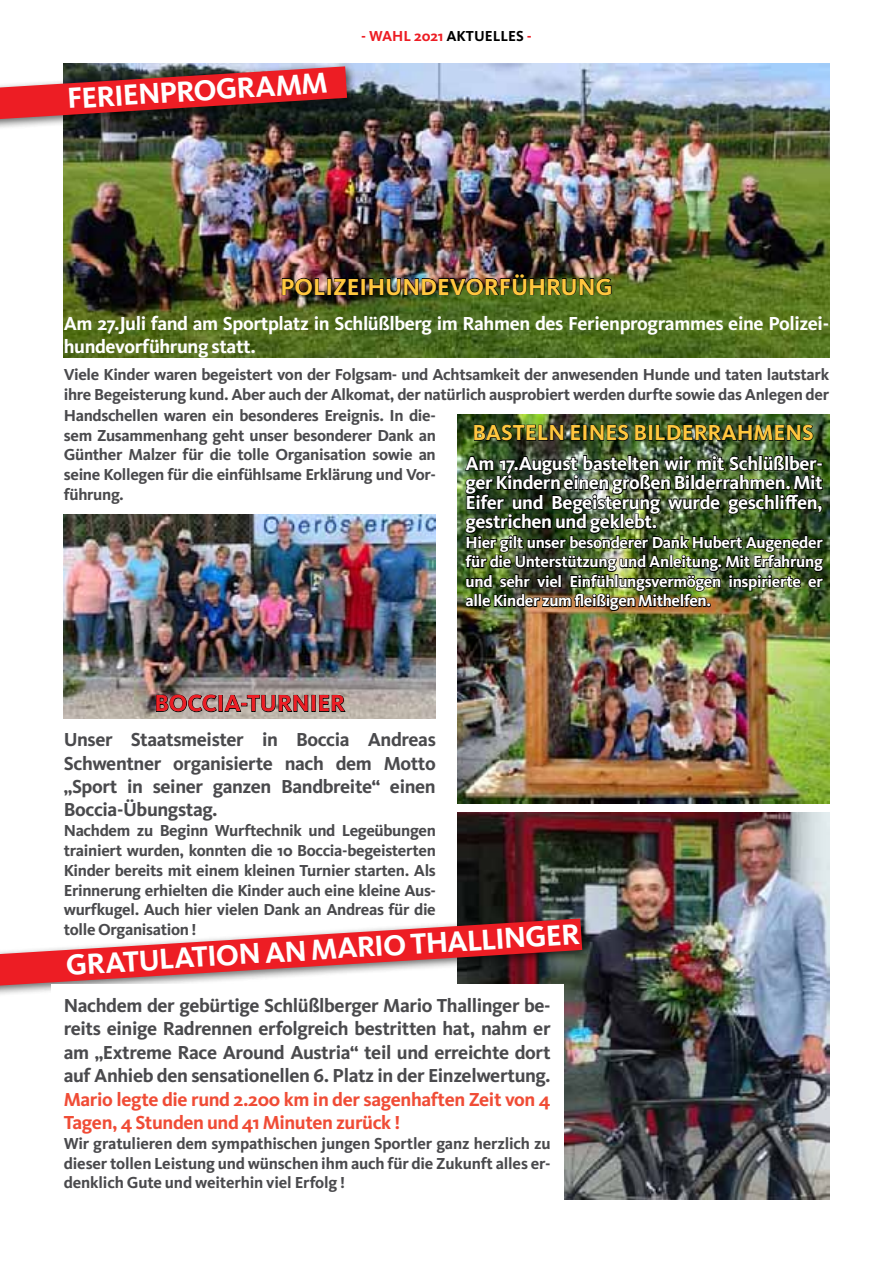
<style>
.page{position:relative;width:893px;height:1263px;background:#fff}
.page>*{position:absolute;margin:0;border:0;box-sizing:border-box;transform-origin:0 0}
.t1{font:700 30px "Kievit OT";color:#fff}
.t2{font:700 24px "Kievit OT";color:#ffc73f}
.t3{font:700 24px "Kievit OT";color:#ed1d24}
.t4{font:700 22.5px "Kievit OT";color:#ffc73f}
.t5{font:700 19.5px/23.4px "Kievit OT";letter-spacing:-.02em;color:#4a4a4d;text-align:justify}
.t6{font:700 19.5px/19.5px "Kievit OT";letter-spacing:-.02em;color:#fff}
.t7{font:700 19.5px/23.4px "Kievit OT";letter-spacing:-.02em;color:#f04c36}
.t8{font:700 16.5px/19.8px "Kievit OT";letter-spacing:-.02em;color:#4a4a4d;text-align:justify}
.t9{font:700 16.5px/19.5px "Kievit OT";letter-spacing:-.02em;color:#fff;text-align:justify}
.t10{font:700 15px "Kievit OT";color:#ed1d24}
.s1{color:#000}
</style>
<div class="page">
<img style="left:457px;top:812px;width:372px;height:387px">
<img style="left:64px;top:64px;width:765px;height:293px">
<div style="left:0;top:62px;width:358px;height:72px;background:#000;opacity:.59"></div>
<svg style="left:0;top:66px;width:347px;height:53px;background:#ae3639"></svg>
<div style="left:0;top:914px;width:593px;height:87px;background:#000;opacity:.59"></div>
<svg style="left:0;top:918px;width:582px;height:67px"></svg>
<svg style="left:282px;top:278px;width:43px;height:18px"></svg>
<div style="left:327px;top:278px;width:4px;height:17px;border:1px solid #000"></div>
<svg style="left:334px;top:278px;width:25px;height:17px"></svg>
<div style="left:361px;top:278px;width:5px;height:17px;border:1px solid #000"></div>
<img style="left:369px;top:273px;width:243px;height:24px">
<img style="left:64px;top:514px;width:372px;height:205px">
<svg style="left:156px;top:694px;width:61px;height:18px"></svg>
<div style="left:219px;top:695px;width:4px;height:17px;border:1px solid #000"></div>
<svg style="left:224px;top:694px;width:85px;height:18px;background:#88817a"></svg>
<div style="left:311px;top:695px;width:5px;height:17px;border:1px solid #000"></div>
<svg style="left:319px;top:695px;width:27px;height:17px"></svg>
<div style="left:51px;top:984px;width:512px;height:228px;background:#fff"></div>
<img style="left:457px;top:415px;width:372px;height:389px">
<svg style="left:474px;top:424px;width:90px;height:17px;background:#2c3a1d"></svg>
<svg style="left:571px;top:424px;width:10px;height:17px"></svg>
<div style="left:583px;top:425px;width:4px;height:16px;border:1px solid #000"></div>
<svg style="left:590px;top:424px;width:39px;height:17px"></svg>
<svg style="left:635px;top:424px;width:12px;height:17px"></svg>
<div style="left:649px;top:425px;width:4px;height:16px;border:1px solid #000"></div>
<svg style="left:655px;top:424px;width:159px;height:19px;background:#2e4323"></svg>
<img style="left:464px;top:453px;width:361px;height:162px">
<h1 class="t1" style="left:66px;top:82px;width:262px;rotate:-4deg">FERIENPROGRAMM</h1>
<p class="t10" style="left:361px;top:27px;width:172px">- WAHL 2021 <span class="s1">AKTUELLES</span> -</p>
<h2 class="t2" style="left:280px;top:273px;width:334px">POLIZEIHUNDEVORFÜHRUNG</h2>
<p class="t6" style="left:64px;top:311px;width:767px;line-height:23.4px">Am 27.Juli fand am Sportplatz in Schlüßlberg im Rahmen des Ferienprogrammes eine Polizei&shy;hundevorführung statt.</p>
<p class="t8" style="left:64px;top:365px;width:767px;text-align:left">Viele Kinder waren begeistert von der Folgsam- und Achtsamkeit der anwesenden Hunde und taten lautstark ihre Begeisterung kund. Aber auch der Alkomat, der natürlich ausprobiert werden durfte sowie das Anlegen der Handschellen waren ein besonderes Ereignis. In die-<br>sem Zusammenhang geht unser besonderer Dank an<br>Günther Malzer für die tolle Organisation sowie an<br>seine Kollegen für die einfühlsame Erklärung und Vor-<br>führung.</p>
<h3 class="t4" style="left:473px;top:420px;width:343px">BASTELN EINES BILDERRAHMENS</h3>
<p class="t6" style="left:466px;top:454px;width:359px;text-align:justify">Am 17.August bastelten wir mit Schlüßlber&shy;ger Kindern einen großen Bilderrahmen. Mit Eifer und Begeisterung wurde geschliffen, gestrichen und geklebt.</p>
<p class="t9" style="left:466px;top:533px;width:359px">Hier gilt unser besonderer Dank Hubert Augeneder für die Unterstützung und Anleitung. Mit Erfahrung und sehr viel Einfühlungsvermögen inspirierte er alle Kinder zum fleißigen Mithelfen.</p>
<h2 class="t3" style="left:155px;top:689px;width:192px">BOCCIA-TURNIER</h2>
<p class="t5" style="left:64px;top:728px;width:374px">Unser Staatsmeister in Boccia Andreas Schwentner organisierte nach dem Motto „Sport in seiner ganzen Bandbreite“ einen Boccia-Übungstag.</p>
<p class="t8" style="left:64px;top:821px;width:374px">Nachdem zu Beginn Wurftechnik und Legeübungen trainiert wurden, konnten die 10 Boccia-begeisterten Kinder bereits mit einem kleinen Turnier starten. Als Erinnerung erhielten die Kinder auch eine kleine Aus&shy;wurfkugel. Auch hier vielen Dank an Andreas für die tolle Organisation !</p>
<h1 class="t1" style="left:65px;top:947px;width:18px;rotate:-4deg">gratulation</h1>
<h1 class="t1" style="left:264px;top:936px;width:72px;rotate:-4deg">an mario</h1>
<h1 class="t1" style="left:409px;top:926px;width:18px;rotate:-4deg">thallinger</h1>
<p class="t5" style="left:64px;top:994px;width:488px">Nachdem der gebürtige Schlüßlberger Mario Thallinger be&shy;reits einige Radrennen erfolgreich bestritten hat, nahm er am „Extreme Race Around Austria“ teil und erreichte dort auf Anhieb den sensationellen 6. Platz in der Einzelwertung.</p>
<p class="t7" style="left:64px;top:1087px;width:488px">Mario legte die rund 2.200 km in der sagenhaften Zeit von 4<br>Tagen, 4 Stunden und 41 Minuten zurück !</p>
<p class="t8" style="left:64px;top:1133px;width:488px">Wir gratulieren dem sympathischen jungen Sportler ganz herzlich zu dieser tollen Leistung und wünschen ihm auch für die Zukunft alles er&shy;denklich Gute und weiterhin viel Erfolg !</p>
</div>
